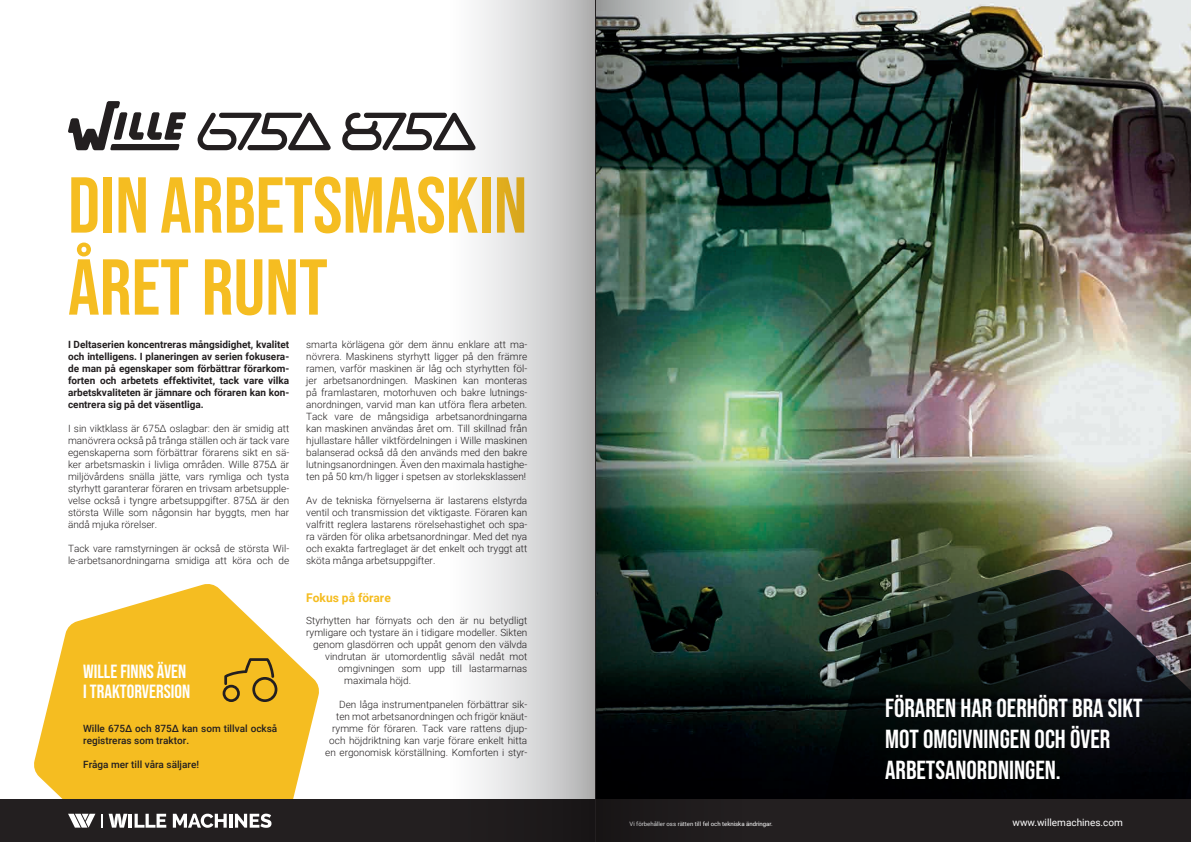
<style>
.page{position:relative;width:1191px;height:842px;background:#fff}
.page>*{position:absolute;margin:0;border:0;box-sizing:border-box;transform-origin:0 0}
.t1{font:79px/82px "Bebas Neue";color:#f5bd21}
.t2{font:26px/31.2px "Bebas Neue";color:#fff}
.t3{font:19px "Bebas Neue";color:#fff}
.Wille_Machines_-_väl{font:700 12px "Roboto";color:#f5bd21}
.Wille_Machines_-_lei{font:300 10px/12px "Roboto";color:#231f20;text-align:justify}
.Wille_Machines_-_lei-2{font:700 10px/12px "Roboto";color:#231f20;text-align:justify}
.Wille_Machines_-_lei-3{font:500 10px/12px "Roboto";color:#231f20}
.t4{font:10px "Roboto";color:#fff}
.t5{font:6px "Roboto";color:#fff}
</style>
<div class="page">
<img style="left:893px;top:0;width:298px;height:569px">
<svg style="left:893px;top:569px;width:298px;height:230px;background:#191a1b"></svg>
<svg style="left:68px;top:101px;width:118px;height:49px"></svg>
<svg style="left:197px;top:112px;width:101px;height:38px"></svg>
<svg style="left:34px;top:584px;width:264px;height:215px;fill:#f5bd21"></svg>
<div style="left:0;top:799px;width:1191px;height:43px;background:#231f20"></div>
<hr style="left:129px;top:814px;width:3px;height:14px;background:#fff">
<svg style="left:135px;top:814px;width:31px;height:14px"></svg>
<svg style="left:173px;top:814px;width:54px;height:14px"></svg>
<hr style="left:229px;top:814px;width:3px;height:14px;background:#fff">
<svg style="left:235px;top:814px;width:36px;height:14px"></svg>
<svg style="left:68px;top:814px;width:27px;height:14px"></svg>
<svg style="left:101px;top:814px;width:2px;height:14px"></svg>
<svg style="left:109px;top:814px;width:18px;height:14px"></svg>
<svg style="left:223px;top:658px;width:54px;height:44px;background:#c69a20"></svg>
<svg style="left:298px;top:0;width:297px;height:842px"></svg>
<img style="left:596px;top:0;width:297px;height:842px">
<hr style="left:595px;top:0;width:1px;height:842px;background:#231f20">
<p class="t1" style="left:68px;top:163px;width:461px">DIN ARBETSMASKIN<br>ÅRET RUNT</p>
<p class="Wille_Machines_-_lei-2" style="left:68px;top:338px;width:223px">I Deltaserien koncentreras mångsidighet, kvalitet och intelligens. I planeringen av serien fokusera&shy;de man på egenskaper som förbättrar förarkom&shy;forten och arbetets effektivitet, tack vare vilka arbetskvaliteten är jämnare och föraren kan kon&shy;centrera sig på det väsentliga.</p>
<p class="Wille_Machines_-_lei" style="left:68px;top:422px;width:223px">I sin viktklass är 675Δ oslagbar: den är smidig att manövrera också på trånga ställen och är tack vare egenskaperna som förbättrar förarens sikt en sä&shy;ker arbetsmaskin i livliga områden. Wille 875Δ är miljövårdens snälla jätte, vars rymliga och tysta styrhytt garanterar föraren en trivsam arbetsupple&shy;velse också i tyngre arbetsuppgifter. 875Δ är den största Wille som någonsin har byggts, men har ändå mjuka rörelser.</p>
<p class="Wille_Machines_-_lei" style="left:68px;top:542px;width:223px">Tack vare ramstyrningen är också de största Wil&shy;le-arbetsanordningarna smidiga att köra och de</p>
<p class="Wille_Machines_-_lei" style="left:306px;top:338px;width:223px">smarta körlägena gör dem ännu enklare att ma&shy;növrera. Maskinens styrhytt ligger på den främre ramen, varför maskinen är låg och styrhytten föl&shy;jer arbetsanordningen. Maskinen kan monteras på framlastaren, motorhuven och bakre lutnings&shy;anordningen, varvid man kan utföra flera arbeten.<br>Tack vare de mångsidiga arbetsanordningarna kan maskinen användas året om. Till skillnad från hjullastare håller viktfördelningen i Wille maskinen balanserad också då den används med den bakre lutningsanordningen. Även den maximala hastighe&shy;ten på 50 km/h ligger i spetsen av storleksklassen!</p>
<p class="Wille_Machines_-_lei" style="left:306px;top:494px;width:223px">Av de tekniska förnyelserna är lastarens elstyrda ventil och transmission det viktigaste. Föraren kan valfritt reglera lastarens rörelsehastighet och spa&shy;ra värden för olika arbetsanordningar. Med det nya och exakta fartreglaget är det enkelt och tryggt att sköta många arbetsuppgifter.</p>
<p class="Wille_Machines_-_väl" style="left:306px;top:590px;width:86px">Fokus på förare</p>
<p class="Wille_Machines_-_lei" style="left:306px;top:614px;width:222px">Styrhytten har förnyats och den är nu betydligt</p>
<p class="Wille_Machines_-_lei" style="left:306px;top:626px;width:222px">rymligare och tystare än i tidigare modeller. Sikten</p>
<p class="Wille_Machines_-_lei" style="left:313px;top:638px;width:216px">genom glasdörren och uppåt genom den välvda</p>
<p class="Wille_Machines_-_lei" style="left:325px;top:650px;width:203px">vindrutan är utomordentlig såväl nedåt mot</p>
<p class="Wille_Machines_-_lei" style="left:338px;top:662px;width:190px">omgivningen som upp till lastarmarnas</p>
<p class="Wille_Machines_-_lei" style="left:344px;top:674px;width:68px">maximala höjd.</p>
<p class="Wille_Machines_-_lei" style="left:325px;top:698px;width:203px;text-align:right">Den låga instrumentpanelen förbättrar sik&shy;ten mot arbetsanordningen och frigör knäut&shy;rymme för föraren. Tack vare rattens djup&shy;och höjdriktning kan varje förare enkelt hitta en ergonomisk körställning. Komforten i styr-</p>
<p class="t3" style="left:83px;top:661px;width:105px">WILLE FINNS ÄVEN</p>
<p class="t3" style="left:83px;top:681px;width:109px">I TRAKTORVERSION</p>
<p class="Wille_Machines_-_lei-3" style="left:83px;top:722px;width:196px">Wille 675Δ och 875Δ kan som tillval också registreras som traktor.</p>
<p class="Wille_Machines_-_lei-3" style="left:83px;top:758px;width:117px">Fråga mer till våra säljare!</p>
<p class="t2" style="left:885px;top:692px;width:259px">FÖRAREN HAR OERHÖRT BRA SIKT<br>MOT OMGIVNINGEN OCH ÖVER</p>
<p class="t2" style="left:885px;top:754px;width:177px">ARBETSANORDNINGEN.</p>
<p class="t5" style="left:629px;top:820px;width:145px">Vi förbehåller oss rätten till fel och tekniska ändringar.</p>
<p class="t4" style="left:1012px;top:815px;width:112px">www.willemachines.com</p>
</div>
